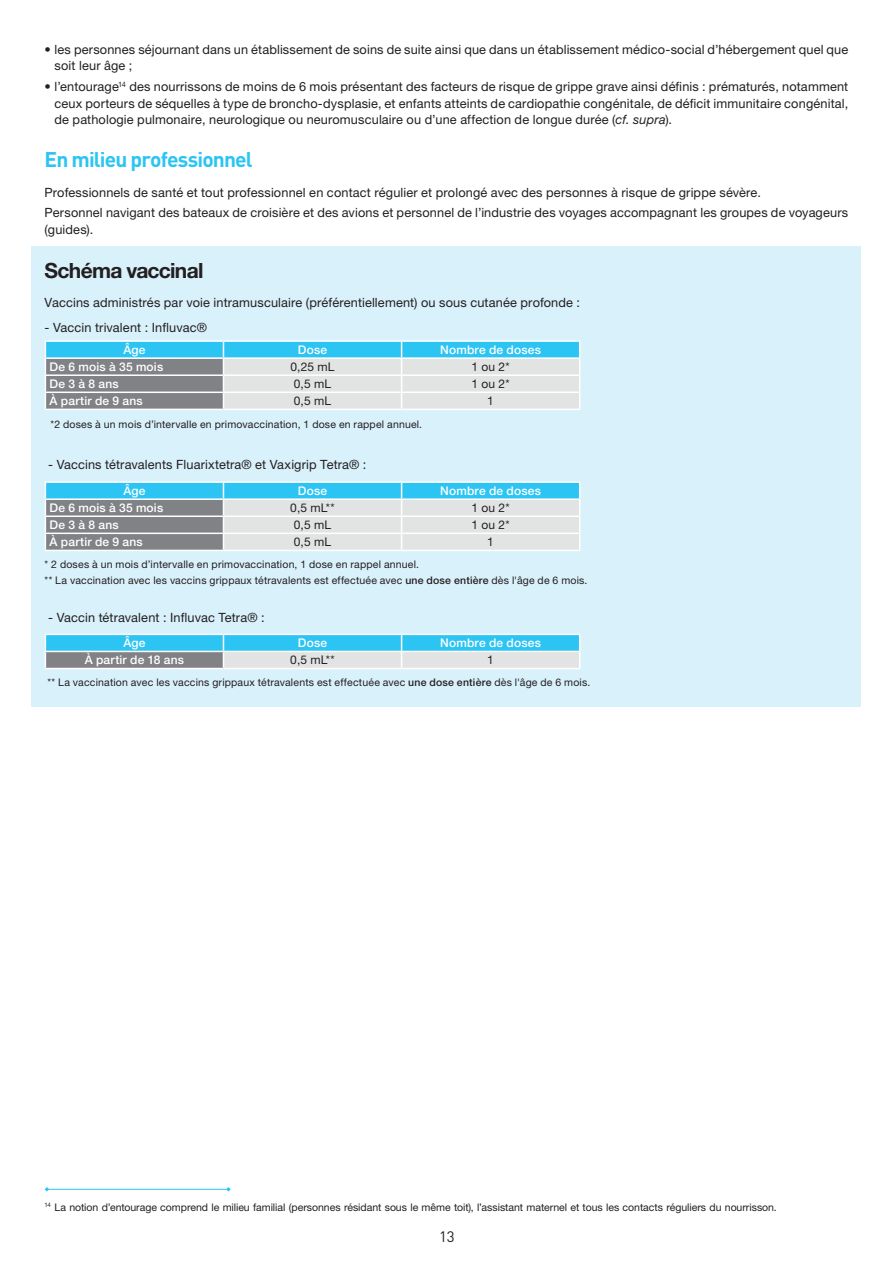
<style>
.page{position:relative;width:893px;height:1263px;background:#fff}
.page>*{position:absolute;margin:0;border:0;box-sizing:border-box;transform-origin:0 0}
.soustitre{font:700 21px "DINOT";letter-spacing:-.04em;color:#2bc4f3}
.soustitre-2{font:700 21px "Helvetica Neue LT Std";letter-spacing:-.035em;color:#231f20}
.t1{font:15px "DINOT";color:#231f20}
.labeur{font:12.75px/16.5px "Helvetica Neue LT Std";letter-spacing:.01em;color:#231f20}
.labeur-2{font:500 12px "Helvetica Neue LT Std";letter-spacing:.015em;color:#fff}
.labeur-3{font:12px "Helvetica Neue LT Std";letter-spacing:.015em;color:#231f20}
.labeur-4{font:10.5px/16.5px "Helvetica Neue LT Std";letter-spacing:.015em;color:#231f20}
.notes{font:10.5px "Helvetica Neue LT Std";letter-spacing:-.005em;color:#231f20}
.s1{font-style:italic}
.s2{font-weight:500}
</style>
<div class="page">
<div style="left:32px;top:247px;width:829px;height:460px;background:#d9f1fb"></div>
<hr style="left:45px;top:340px;width:178px;height:2px;background:#fff">
<hr style="left:223px;top:340px;width:179px;height:2px;background:#fff">
<hr style="left:402px;top:340px;width:178px;height:2px;background:#fff">
<svg style="left:45px;top:341px;width:535px;height:68px;background:#a4c8d4"></svg>
<hr style="left:45px;top:409px;width:178px;height:1px;background:#fff">
<hr style="left:223px;top:409px;width:179px;height:1px;background:#fff">
<hr style="left:402px;top:409px;width:178px;height:1px;background:#fff">
<hr style="left:47px;top:1189px;width:181px;height:1px;background:#2bc4f3">
<svg style="left:226px;top:1187px;width:5px;height:4px"></svg>
<svg style="left:45px;top:1187px;width:4px;height:4px"></svg>
<hr style="left:45px;top:481px;width:178px;height:2px;background:#fff">
<hr style="left:223px;top:481px;width:179px;height:2px;background:#fff">
<hr style="left:402px;top:481px;width:178px;height:2px;background:#fff">
<svg style="left:45px;top:482px;width:535px;height:68px;background:#a4c8d4"></svg>
<hr style="left:45px;top:550px;width:178px;height:1px;background:#fff">
<hr style="left:223px;top:550px;width:179px;height:1px;background:#fff">
<hr style="left:402px;top:550px;width:178px;height:1px;background:#fff">
<svg style="left:45px;top:634px;width:535px;height:34px;background:#82c9de"></svg>
<hr style="left:45px;top:668px;width:178px;height:1px;background:#fff">
<hr style="left:223px;top:668px;width:179px;height:1px;background:#fff">
<hr style="left:402px;top:668px;width:178px;height:1px;background:#fff">
<p class="labeur" style="left:55px;top:41px;width:795px;text-indent:-10px">• les personnes séjournant dans un établissement de soins de suite ainsi que dans un établissement médico-social d’hébergement quel que soit leur âge ;</p>
<p class="labeur" style="left:55px;top:78px;width:795px;text-align:justify;text-indent:-10px">• l’entourage<sup>14</sup> des nourrissons de moins de 6 mois présentant des facteurs de risque de grippe grave ainsi définis : prématurés, notamment ceux porteurs de séquelles à type de broncho-dysplasie, et enfants atteints de cardiopathie congénitale, de déficit immunitaire congénital, de pathologie pulmonaire, neurologique ou neuromusculaire ou d’une affection de longue durée (<span class="s1">cf. supra</span>).</p>
<p class="soustitre" style="left:45px;top:146px;width:209px">En milieu professionnel</p>
<p class="labeur" style="left:45px;top:184px;width:718px">Professionnels de santé et tout professionnel en contact régulier et prolongé avec des personnes à risque de grippe sévère.</p>
<p class="labeur" style="left:45px;top:204px;width:805px">Personnel navigant des bateaux de croisière et des avions et personnel de l’industrie des voyages accompagnant les groupes de voyageurs (guides).</p>
<p class="soustitre-2" style="left:45px;top:257px;width:160px">Schéma vaccinal</p>
<p class="labeur" style="left:45px;top:294px;width:537px">Vaccins administrés par voie intramusculaire (préférentiellement) ou sous cutanée profonde :</p>
<p class="labeur" style="left:45px;top:319px;width:164px">- Vaccin trivalent : Influvac®</p>
<p class="labeur-2" style="left:123px;top:342px;width:24px">Âge</p>
<p class="labeur-2" style="left:298px;top:342px;width:31px">Dose</p>
<p class="labeur-2" style="left:440px;top:342px;width:102px">Nombre de doses</p>
<p class="labeur-2" style="left:50px;top:360px;width:115px">De 6 mois à 35 mois</p>
<p class="labeur-3" style="left:291px;top:360px;width:46px">0,25 mL</p>
<p class="labeur-3" style="left:472px;top:360px;width:40px">1 ou 2*</p>
<p class="labeur-2" style="left:50px;top:377px;width:71px">De 3 à 8 ans</p>
<p class="labeur-3" style="left:294px;top:377px;width:39px">0,5 mL</p>
<p class="labeur-3" style="left:472px;top:377px;width:40px">1 ou 2*</p>
<p class="labeur-2" style="left:50px;top:394px;width:95px">À partir de 9 ans</p>
<p class="labeur-3" style="left:294px;top:394px;width:39px">0,5 mL</p>
<p class="labeur-3" style="left:487px;top:394px;width:8px">1</p>
<p class="labeur-4" style="left:50px;top:416px;width:373px">*2 doses à un mois d’intervalle en primovaccination, 1 dose en rappel annuel.</p>
<p class="labeur" style="left:48px;top:456px;width:320px">- Vaccins tétravalents Fluarixtetra® et Vaxigrip Tetra® :</p>
<p class="labeur-2" style="left:123px;top:483px;width:24px">Âge</p>
<p class="labeur-2" style="left:298px;top:483px;width:31px">Dose</p>
<p class="labeur-2" style="left:440px;top:483px;width:102px">Nombre de doses</p>
<p class="labeur-2" style="left:50px;top:501px;width:115px">De 6 mois à 35 mois</p>
<p class="labeur-3" style="left:290px;top:501px;width:46px">0,5 mL**</p>
<p class="labeur-3" style="left:472px;top:501px;width:40px">1 ou 2*</p>
<p class="labeur-2" style="left:50px;top:518px;width:71px">De 3 à 8 ans</p>
<p class="labeur-3" style="left:294px;top:518px;width:39px">0,5 mL</p>
<p class="labeur-3" style="left:472px;top:518px;width:40px">1 ou 2*</p>
<p class="labeur-2" style="left:50px;top:535px;width:95px">À partir de 9 ans</p>
<p class="labeur-3" style="left:294px;top:535px;width:39px">0,5 mL</p>
<p class="labeur-3" style="left:487px;top:535px;width:8px">1</p>
<p class="labeur-4" style="left:45px;top:555px;width:544px">* 2 doses à un mois d’intervalle en primovaccination, 1 dose en rappel annuel.<br>** La vaccination avec les vaccins grippaux tétravalents est effectuée avec <span class="s2">une dose entière</span> dès l'âge de 6 mois.</p>
<p class="labeur" style="left:48px;top:609px;width:218px">- Vaccin tétravalent : Influvac Tetra® :</p>
<p class="labeur-2" style="left:123px;top:636px;width:24px">Âge</p>
<p class="labeur-2" style="left:298px;top:636px;width:31px">Dose</p>
<p class="labeur-2" style="left:440px;top:636px;width:102px">Nombre de doses</p>
<p class="labeur-2" style="left:85px;top:653px;width:101px">À partir de 18 ans</p>
<p class="labeur-3" style="left:290px;top:653px;width:46px">0,5 mL**</p>
<p class="labeur-3" style="left:487px;top:653px;width:8px">1</p>
<p class="labeur-4" style="left:48px;top:674px;width:544px">** La vaccination avec les vaccins grippaux tétravalents est effectuée avec <span class="s2">une dose entière</span> dès l'âge de 6 mois.</p>
<p class="notes" style="left:45px;top:1201px;width:734px"><sup>14</sup> La notion d’entourage comprend le milieu familial (personnes résidant sous le même toit), l’assistant maternel et tous les contacts réguliers du nourrisson.</p>
<p class="t1" style="left:439px;top:1227px;width:17px">13</p>
</div>
